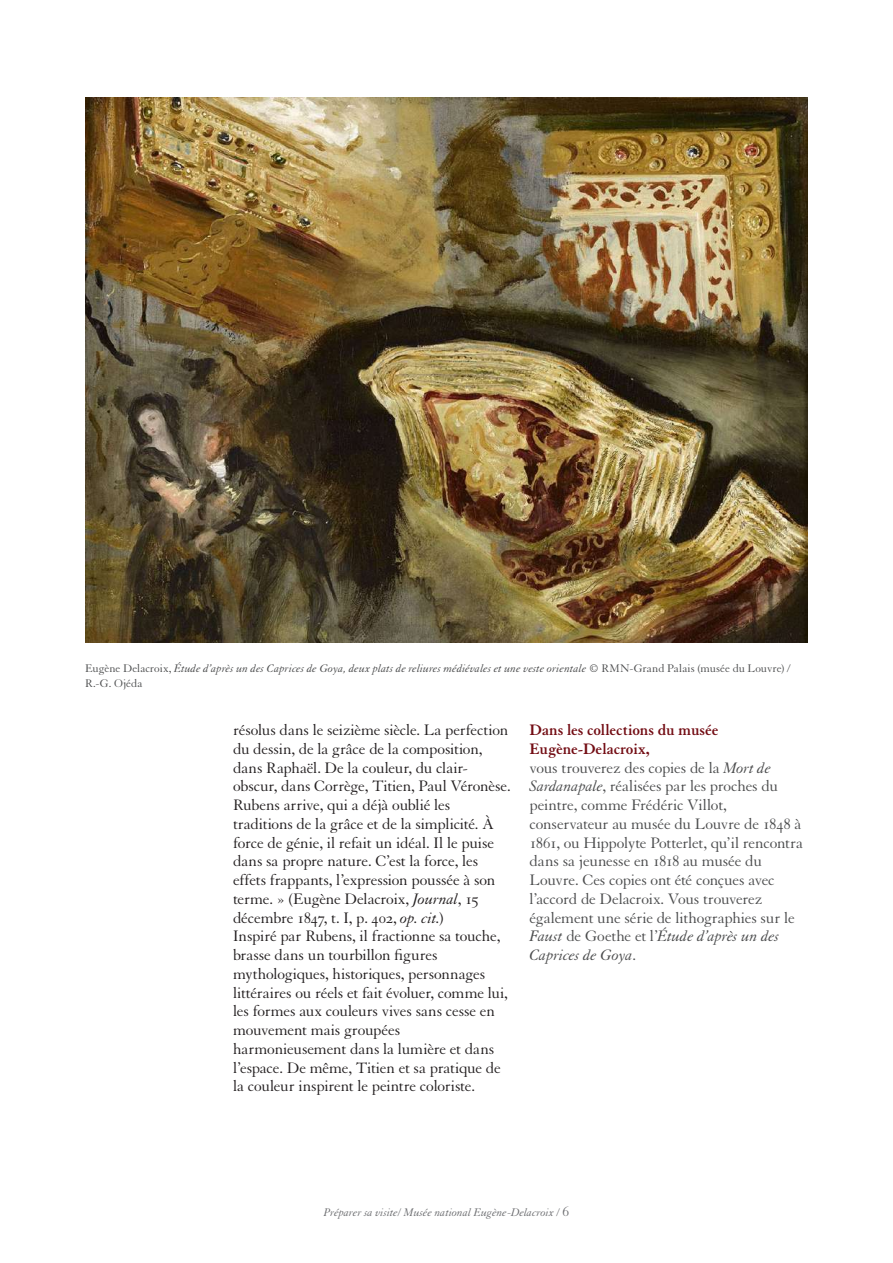
<style>
.page{position:relative;width:893px;height:1263px;background:#fff}
.page>*{position:absolute;margin:0;border:0;box-sizing:border-box;transform-origin:0 0}
.t1{font:16.5px/18.8px "Granjon LT Std";letter-spacing:-.015em;color:#231f20}
.t2{font:16.5px/18.8px "Granjon LT Std";letter-spacing:-.015em;color:#4b4c4d}
.t3{font:italic 12px/15px "Granjon LT Std";letter-spacing:.01em;color:#4b4c4d}
.t4{font:italic 12px "Granjon LT Std";color:#6c6d70}
.s1{font-style:normal}
.s2{font-style:italic}
.s3{font-weight:700;color:#730d14}
.s4{font-style:normal;font-size:15px}
</style>
<div class="page">
<img style="left:85px;top:97px;width:723px;height:545px">
<p class="t3" style="left:85px;top:661px;width:707px"><span class="s1">Eugène Delacroix,</span> Étude d’après un des Caprices de Goya, deux plats de reliures médiévales et une veste orientale <span class="s1">© RMN-Grand Palais (musée du Louvre) /<br>R.-G. Ojéda</span></p>
<p class="t1" style="left:233px;top:721px;width:279px">résolus dans le seizième siècle. La perfection du dessin, de la grâce de la composition, dans Raphaël. De la couleur, du clair&shy;obscur, dans Corrège, Titien, Paul Véronèse.<br>Rubens arrive, qui a déjà oublié les traditions de la grâce et de la simplicité. À force de génie, il refait un idéal. Il le puise dans sa propre nature. C’est la force, les effets frappants, l’expression poussée à son terme. » (Eugène Delacroix, <span class="s2">Journal</span>, 15 décembre 1847, t. I, p. 402, <span class="s2">op. cit.</span>)<br>Inspiré par Rubens, il fractionne sa touche, brasse dans un tourbillon figures mythologiques, historiques, personnages littéraires ou réels et fait évoluer, comme lui, les formes aux couleurs vives sans cesse en mouvement mais groupées harmonieusement dans la lumière et dans l’espace. De même, Titien et sa pratique de la couleur inspirent le peintre coloriste.</p>
<p class="t2" style="left:529px;top:721px;width:275px"><span class="s3">Dans les collections du musée Eugène-Delacroix,<br></span>vous trouverez des copies de la <span class="s2">Mort de Sardanapale</span>, réalisées par les proches du peintre, comme Frédéric Villot, conservateur au musée du Louvre de 1848 à 1861, ou Hippolyte Potterlet, qu’il rencontra dans sa jeunesse en 1818 au musée du Louvre. Ces copies ont été conçues avec l’accord de Delacroix. Vous trouverez également une série de lithographies sur le <span class="s2">Faust</span> de Goethe et l’<span class="s2">Étude d’après un des Caprices de Goya</span>.</p>
<p class="t4" style="left:324px;top:1205px;width:247px">Préparer sa visite/ Musée national Eugène-Delacroix / <span class="s4">6</span></p>
</div>
